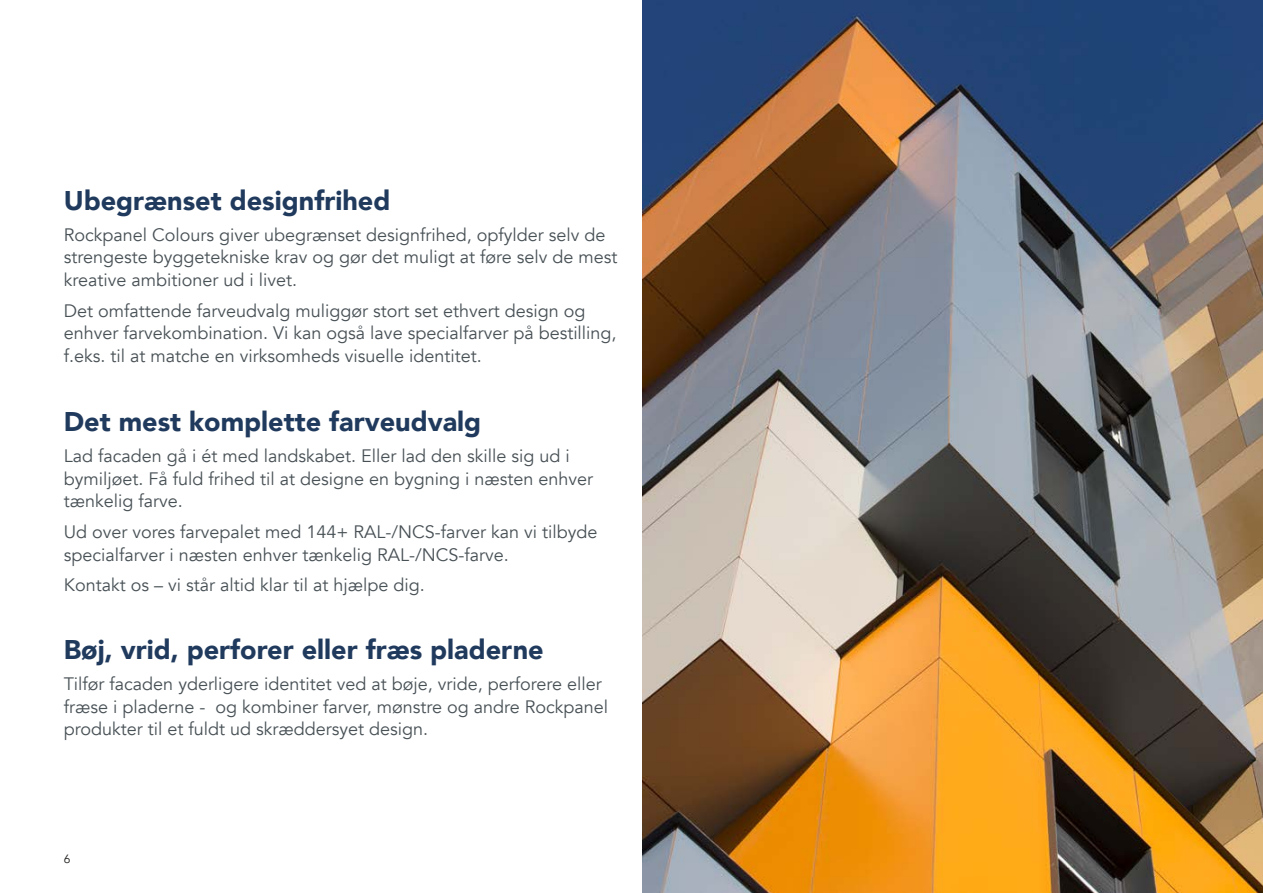
<style>
.page{position:relative;width:1263px;height:893px;background:#fff}
.page>*{position:absolute;margin:0;border:0;box-sizing:border-box;transform-origin:0 0}
.t1{font:900 27px "Avenir";color:#203a5d}
.t2{font:18px/22.5px "Avenir";color:#485156}
.t3{font:12px "Avenir";color:#1d1d1b}
</style>
<div class="page">
<img style="left:642px;top:0;width:621px;height:893px">
<h1 class="t1" style="left:64px;top:177px;width:328px">Ubegrænset designfrihed</h1>
<p class="t2" style="left:64px;top:224px;width:555px">Rockpanel Colours giver ubegrænset designfrihed, opfylder selv de strengeste byggetekniske krav og gør det muligt at føre selv de mest kreative ambitioner ud i livet.</p>
<p class="t2" style="left:64px;top:300px;width:554px">Det omfattende farveudvalg muliggør stort set ethvert design og enhver farvekombination. Vi kan også lave specialfarver på bestilling, f.eks. til at matche en virksomheds visuelle identitet.</p>
<h1 class="t1" style="left:64px;top:399px;width:419px">Det mest komplette farveudvalg</h1>
<p class="t2" style="left:64px;top:445px;width:531px">Lad facaden gå i ét med landskabet. Eller lad den skille sig ud i bymiljøet. Få fuld frihed til at designe en bygning i næsten enhver tænkelig farve.</p>
<p class="t2" style="left:64px;top:521px;width:535px">Ud over vores farvepalet med 144+ RAL-/NCS-farver kan vi tilbyde specialfarver i næsten enhver tænkelig RAL-/NCS-farve.</p>
<p class="t2" style="left:64px;top:574px;width:362px">Kontakt os – vi står altid klar til at hjælpe dig.</p>
<h1 class="t1" style="left:64px;top:627px;width:481px">Bøj, vrid, perforer eller fræs pladerne</h1>
<p class="t2" style="left:64px;top:673px;width:546px">Tilfør facaden yderligere identitet ved at bøje, vride, perforere eller fræse i pladerne - og kombiner farver, mønstre og andre Rockpanel produkter til et fuldt ud skræddersyet design.</p>
<p class="t3" style="left:64px;top:852px;width:8px">6</p>
</div>
